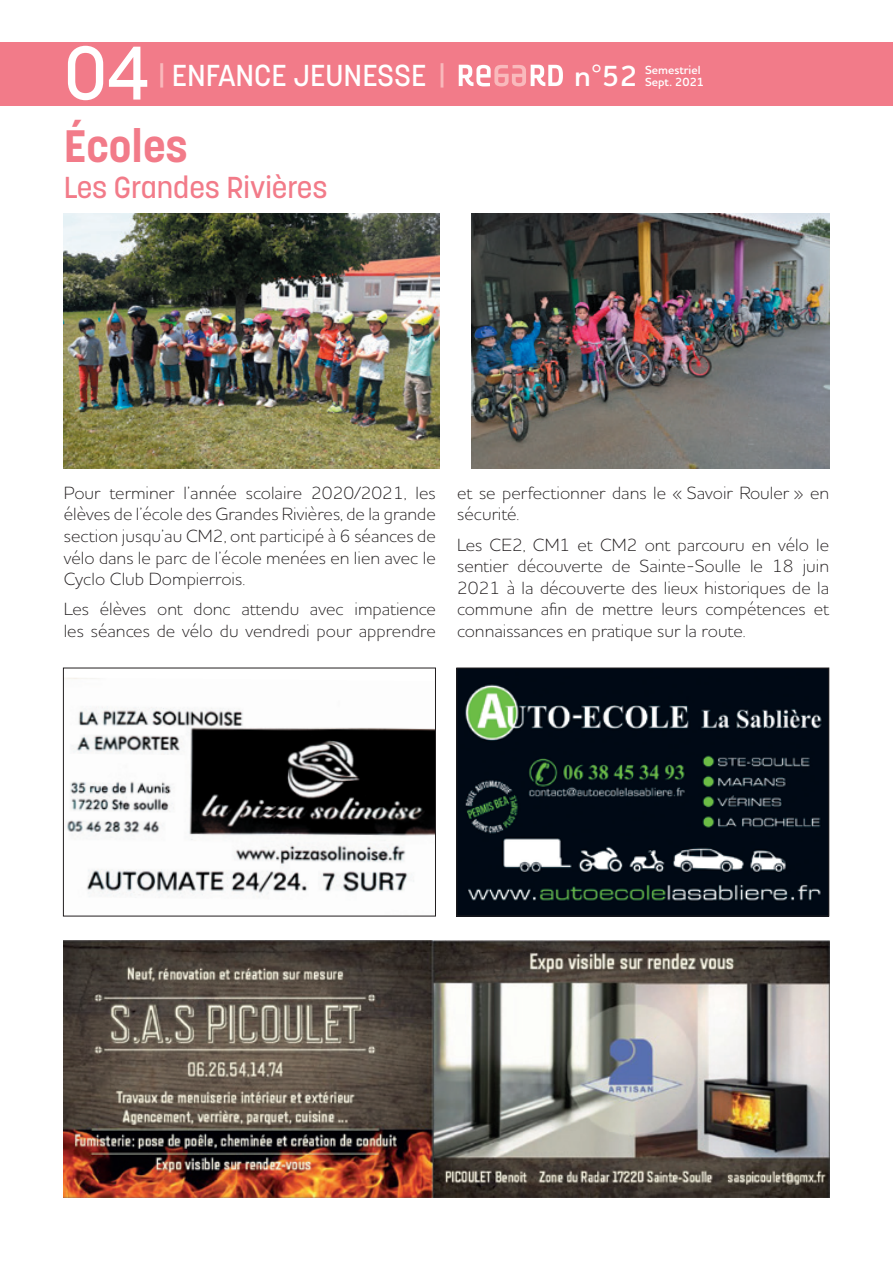
<style>
.page{position:relative;width:893px;height:1263px;background:#fff}
.page>*{position:absolute;margin:0;border:0;box-sizing:border-box;transform-origin:0 0}
.t1{font:500 75px "Korolev";color:#fff}
.t2{font:700 45px "Korolev";color:#f27b89}
.t3{font:500 30px "Korolev";color:#f27b89}
.t4{font:500 30px "Korolev";color:#fff}
.t5{font:600 29.55px "Houschka Pro";color:#fff}
.t6{font:300 18px/21.6px "Houschka Pro";color:#231f20;text-align:justify}
.t7{font:600 12px/12px "Houschka Pro";color:#fff}
.s1{color:#f9b9bc}
</style>
<div class="page">
<div style="left:0;top:43px;width:893px;height:63px;background:#f27b89"></div>
<svg style="left:459px;top:65px;width:104px;height:21px"></svg>
<img style="left:64px;top:214px;width:375px;height:255px">
<img style="left:471px;top:214px;width:358px;height:255px">
<img style="left:65px;top:678px;width:369px;height:220px">
<div style="left:63px;top:668px;width:373px;height:248px;border:1px solid #231f20"></div>
<img style="left:458px;top:670px;width:369px;height:244px">
<div style="left:456px;top:668px;width:373px;height:248px;border:1px solid #231f20"></div>
<img style="left:64px;top:941px;width:765px;height:257px">
<h1 class="t1" style="left:64px;top:26px;width:88px">04</h1>
<h3 class="t4" style="left:158px;top:57px;width:289px"><span class="s1">|</span> ENFANCE JEUNESSE <span class="s1">|</span></h3>
<h3 class="t5" style="left:574px;top:57px;width:65px">n°52</h3>
<p class="t7" style="left:645px;top:64px;width:60px">Semestriel<br>Sept. 2021</p>
<h2 class="t2" style="left:64px;top:117px;width:126px">Écoles</h2>
<h3 class="t3" style="left:64px;top:168px;width:265px">Les Grandes Rivières</h3>
<p class="t6" style="left:64px;top:481px;width:374px">Pour terminer l’année scolaire 2020/2021, les élèves de l’école des Grandes Rivières, de la grande section jusqu’au CM2, ont participé à 6 séances de vélo dans le parc de l’école menées en lien avec le Cyclo Club Dompierrois.</p>
<p class="t6" style="left:64px;top:598px;width:374px">Les élèves ont donc attendu avec impatience les séances de vélo du vendredi pour apprendre</p>
<p class="t6" style="left:457px;top:481px;width:374px">et se perfectionner dans le « Savoir Rouler » en sécurité.</p>
<p class="t6" style="left:457px;top:533px;width:374px">Les CE2, CM1 et CM2 ont parcouru en vélo le sentier découverte de Sainte-Soulle le 18 juin 2021 à la découverte des lieux historiques de la commune afin de mettre leurs compétences et connaissances en pratique sur la route.</p>
</div>
